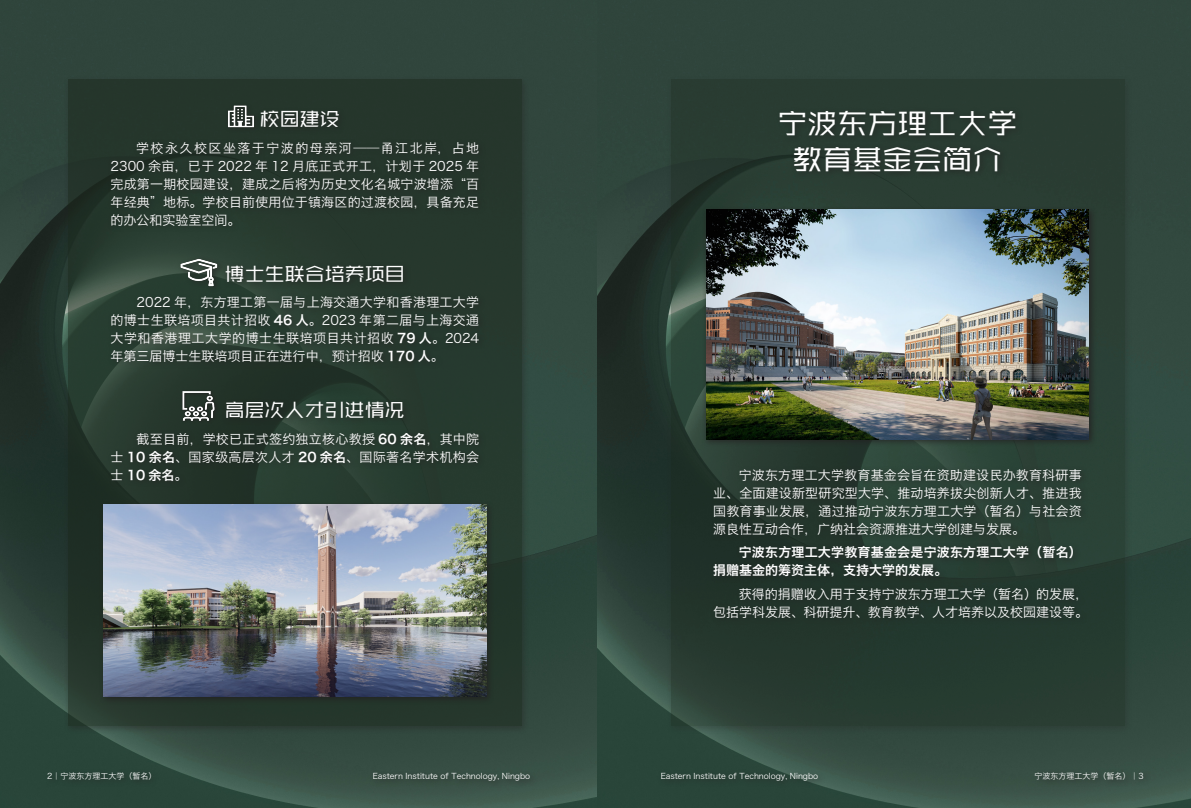
<style>
.page{position:relative;width:1191px;height:808px;background:#fff}
.page>*{position:absolute;margin:0;border:0;box-sizing:border-box;transform-origin:0 0}
.t1{font:30px "Big Young Medium GB2.0";color:#fff}
.t2{font:20px "Big Young Medium GB2.0";color:#fff}
.t3{font:13px/18px "Hiragino Sans GB W3";letter-spacing:.015em;color:#fff;text-align:justify}
.t4{font:13px/18px "Hiragino Sans GB W6";letter-spacing:.015em;color:#fff}
.t5{font:8px "Hiragino Sans GB W3";color:#fff}
.s1{font-family:"Hiragino Sans GB W6"}
</style>
<div class="page">
<img style="left:0;top:0;width:1191px;height:808px">
<div style="left:44px;top:769px;width:16px;height:17px;background:#284438"></div>
<div style="left:64px;top:75px;width:466px;height:659px;background:#231f20;opacity:.75"></div>
<div style="left:68px;top:79px;width:454px;height:647px;background:#26372c"></div>
<div style="left:666px;top:75px;width:466px;height:659px;background:#231f20;opacity:.75"></div>
<svg style="left:670px;top:79px;width:454px;height:647px;fill:#293c32"></svg>
<div style="left:1135px;top:769px;width:15px;height:17px;background:#395147"></div>
<div style="left:369px;top:768px;width:168px;height:20px;background:#374d43"></div>
<div style="left:52px;top:768px;width:107px;height:19px;background:#284237"></div>
<div style="left:657px;top:768px;width:168px;height:20px;background:#231f20;opacity:.75"></div>
<div style="left:1031px;top:768px;width:111px;height:19px;background:#374e43"></div>
<div style="left:99px;top:501px;width:395px;height:204px;background:#231f20;opacity:.75"></div>
<img style="left:103px;top:505px;width:383px;height:192px">
<div style="left:180px;top:389px;width:39px;height:35px;background:#233228"></div>
<img style="left:182px;top:391px;width:33px;height:29px">
<div style="left:178px;top:255px;width:46px;height:38px;background:#231f20;opacity:.75"></div>
<img style="left:181px;top:258px;width:36px;height:28px">
<img style="left:228px;top:105px;width:26px;height:23px">
<div style="left:776px;top:106px;width:247px;height:73px;background:#28382f"></div>
<div style="left:710px;top:465px;width:378px;height:161px;background:#231f20;opacity:.75"></div>
<div style="left:702px;top:206px;width:395px;height:241px;background:#231f20;opacity:.75"></div>
<img style="left:706px;top:210px;width:383px;height:229px">
<p class="t2" style="left:260px;top:108px;width:81px">校园建设</p>
<p class="t3" style="left:111px;top:139px;width:370px;text-indent:26px">学校永久校区坐落于宁波的母亲河——甬江北岸，占地2300 余亩，已于 2022 年 12 月底正式开工，计划于 2025 年完成第一期校园建设，建成之后将为历史文化名城宁波增添“百年经典”地标。学校目前使用位于镇海区的过渡校园，具备充足的办公和实验室空间。</p>
<p class="t2" style="left:225px;top:263px;width:181px">博士生联合培养项目</p>
<p class="t3" style="left:111px;top:293px;width:370px;text-indent:26px">2022 年，东方理工第一届与上海交通大学和香港理工大学的博士生联培项目共计招收 <span class="s1">46 人</span>。2023 年第二届与上海交通大学和香港理工大学的博士生联培项目共计招收 <span class="s1">79 人</span>。2024年第三届博士生联培项目正在进行中，预计招收 <span class="s1">170 人</span>。</p>
<p class="t2" style="left:225px;top:399px;width:182px">高层次人才引进情况</p>
<p class="t3" style="left:111px;top:429px;width:370px;text-indent:26px">截至目前，学校已正式签约独立核心教授 <span class="s1">60 余名</span>，其中院士 <span class="s1">10 余名</span>、国家级高层次人才 <span class="s1">20 余名</span>、国际著名学术机构会士 <span class="s1">10 余名</span>。</p>
<p class="t1" style="left:777px;top:106px;width:241px">宁波东方理工大学</p>
<p class="t1" style="left:792px;top:142px;width:211px">教育基金会简介</p>
<p class="t3" style="left:713px;top:465px;width:370px;text-indent:26px">宁波东方理工大学教育基金会旨在资助建设民办教育科研事业、全面建设新型研究型大学、推动培养拔尖创新人才、推进我国教育事业发展，通过推动宁波东方理工大学（暂名）与社会资源良性互动合作，广纳社会资源推进大学创建与发展。</p>
<p class="t4" style="left:713px;top:543px;width:370px;text-indent:26px">宁波东方理工大学教育基金会是宁波东方理工大学（暂名）捐赠基金的筹资主体，支持大学的发展。</p>
<p class="t3" style="left:713px;top:585px;width:377px;text-align:right">获得的捐赠收入用于支持宁波东方理工大学（暂名）的发展，<br>包括学科发展、科研提升、教育教学、人才培养以及校园建设等。</p>
<p class="t5" style="left:47px;top:771px;width:111px">2｜宁波东方理工大学（暂名）</p>
<p class="t5" style="left:373px;top:771px;width:159px">Eastern Institute of Technology, Ningbo</p>
<p class="t5" style="left:660px;top:771px;width:159px">Eastern Institute of Technology, Ningbo</p>
<p class="t5" style="left:1034px;top:771px;width:111px">宁波东方理工大学（暂名）<span class="s1">｜</span>3</p>
</div>
